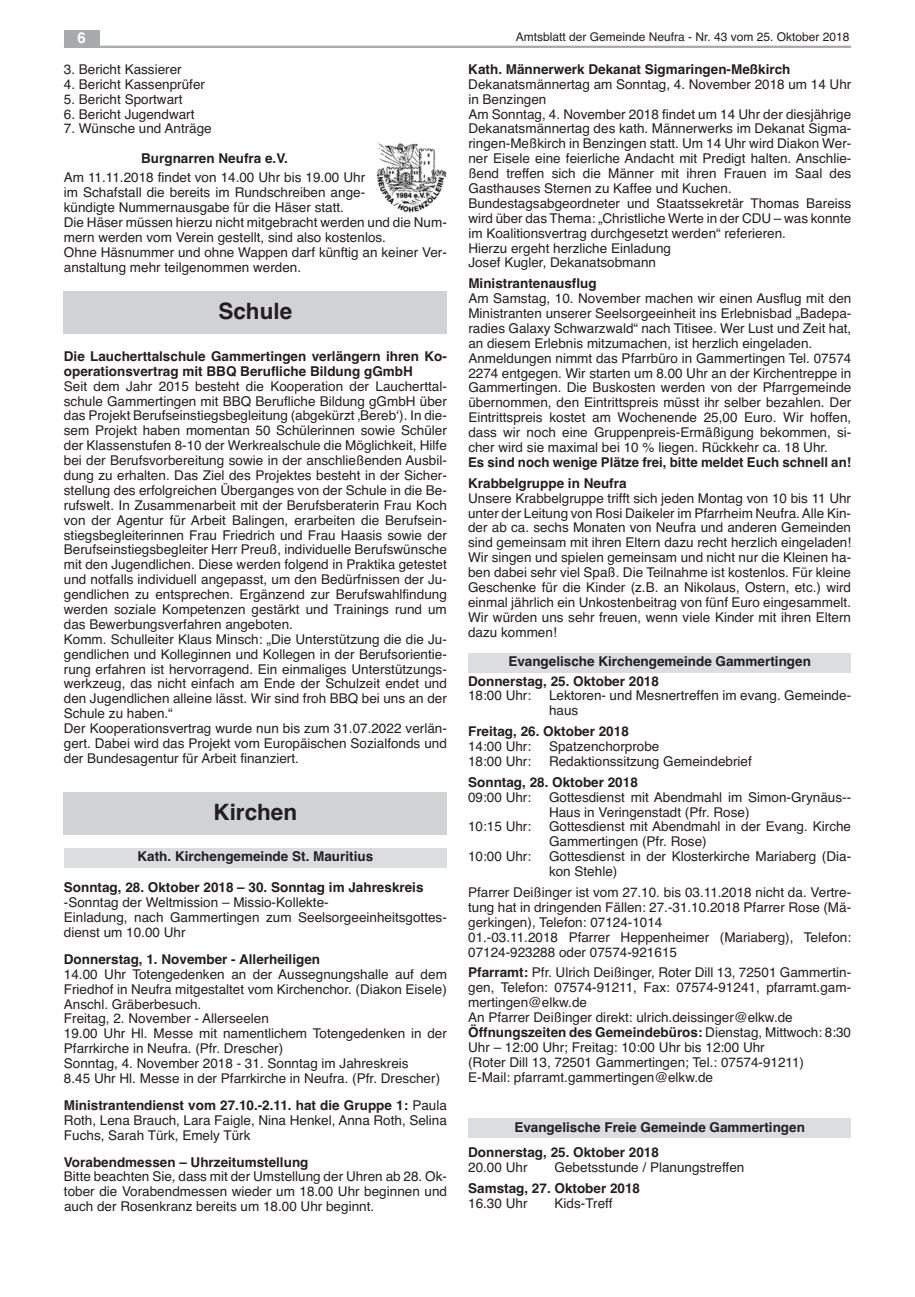
<style>
.page{position:relative;width:915px;height:1297px;background:#fff}
.page>*{position:absolute;margin:0;border:0;box-sizing:border-box;transform-origin:0 0}
.t1{font:700 22.5px "Helvetica";color:#231f20}
.t2{font:700 15px "Helvetica";color:#fff}
.t3{font:13.5px/14.9px "Helvetica";color:#231f20}
.t4{font:700 13.5px/14.9px "Helvetica";color:#231f20}
.t5{font:12px "Helvetica";color:#231f20}
.s1{font-weight:700}
</style>
<div class="page">
<div style="left:468px;top:1118px;width:382px;height:20px;background:#dcdddf"></div>
<div style="left:468px;top:653px;width:382px;height:19px;background:#dcdddf"></div>
<div style="left:64px;top:849px;width:382px;height:19px;background:#dcdddf"></div>
<div style="left:64px;top:792px;width:382px;height:43px;background:#d1d2d4"></div>
<div style="left:64px;top:291px;width:382px;height:43px;background:#d1d2d4"></div>
<img style="left:376px;top:142px;width:70px;height:70px">
<hr style="left:64px;top:46px;width:786px;height:2px;background:#a8a9ad">
<div style="left:64px;top:30px;width:35px;height:17px;background:#a8a9ad"></div>
<p class="t2" style="left:77px;top:29px;width:10px">6</p>
<p class="t5" style="left:515px;top:30px;width:335px">Amtsblatt der Gemeinde Neufra - Nr. 43 vom 25. Oktober 2018</p>
<p class="t3" style="left:64px;top:62px;width:119px">3. Bericht Kassierer</p>
<p class="t3" style="left:64px;top:77px;width:143px">4. Bericht Kassenprüfer</p>
<p class="t3" style="left:64px;top:92px;width:120px">5. Bericht Sportwart</p>
<p class="t3" style="left:64px;top:106px;width:132px">6. Bericht Jugendwart</p>
<p class="t3" style="left:64px;top:121px;width:149px">7. Wünsche und Anträge</p>
<p class="t4" style="left:141px;top:151px;width:148px">burgnarren Neufra e.V.</p>
<p class="t3" style="left:64px;top:170px;width:384px">Am 11.11.2018 findet von 14.00 Uhr bis 19.00 Uhr<br>im Schafstall die bereits im Rundschreiben ange-<br>kündigte Nummernausgabe für die Häser statt.<br>Die Häser müssen hierzu nicht mitgebracht werden und die Num&shy;mern werden vom Verein gestellt, sind also kostenlos.<br>Ohne Häsnummer und ohne Wappen darf künftig an keiner Ver&shy;anstaltung mehr teilgenommen werden.</p>
<h1 class="t1" style="left:218px;top:298px;width:75px">Schule</h1>
<p class="t4" style="left:64px;top:349px;width:384px">die laucherttalschule Gammertingen verlängern ihren Ko&shy;operationsvertrag mit bbQ berufliche bildung gGmbh</p>
<p class="t3" style="left:64px;top:379px;width:384px">Seit dem Jahr 2015 besteht die Kooperation der Laucherttal&shy;schule Gammertingen mit BBQ Berufliche Bildung gGmbH über das Projekt Berufseinstiegsbegleitung (abgekürzt ‚Bereb‘). In die&shy;sem Projekt haben momentan 50 Schülerinnen sowie Schüler der Klassenstufen 8-10 der Werkrealschule die Möglichkeit, Hilfe bei der Berufsvorbereitung sowie in der anschließenden Ausbil&shy;dung zu erhalten. Das Ziel des Projektes besteht in der Sicher&shy;stellung des erfolgreichen Überganges von der Schule in die Be&shy;rufswelt. In Zusammenarbeit mit der Berufsberaterin Frau Koch von der Agentur für Arbeit Balingen, erarbeiten die Berufsein&shy;stiegsbegleiterinnen Frau Friedrich und Frau Haasis sowie der Berufseinstiegsbegleiter Herr Preuß, individuelle Berufswünsche mit den Jugendlichen. Diese werden folgend in Praktika getestet und notfalls individuell angepasst, um den Bedürfnissen der Ju&shy;gendlichen zu entsprechen. Ergänzend zur Berufswahlfindung werden soziale Kompetenzen gestärkt und Trainings rund um das Bewerbungsverfahren angeboten.<br>Komm. Schulleiter Klaus Minsch: „Die Unterstützung die die Ju&shy;gendlichen und Kolleginnen und Kollegen in der Berufsorientie&shy;rung erfahren ist hervorragend. Ein einmaliges Unterstützungs&shy;werkzeug, das nicht einfach am Ende der Schulzeit endet und den Jugendlichen alleine lässt. Wir sind froh BBQ bei uns an der Schule zu haben.“<br>Der Kooperationsvertrag wurde nun bis zum 31.07.2022 verlän&shy;gert. Dabei wird das Projekt vom Europäischen Sozialfonds und der Bundesagentur für Arbeit finanziert.</p>
<h1 class="t1" style="left:213px;top:799px;width:85px">Kirchen</h1>
<p class="t4" style="left:137px;top:849px;width:237px">Kath. Kirchengemeinde St. Mauritius</p>
<p class="t4" style="left:64px;top:880px;width:361px">Sonntag, 28. oktober 2018 – 30. Sonntag im Jahreskreis</p>
<p class="t3" style="left:64px;top:895px;width:384px">-Sonntag der Weltmission – Missio-Kollekte-<br>Einladung, nach Gammertingen zum Seelsorgeeinheitsgottes&shy;dienst um 10.00 Uhr</p>
<p class="t4" style="left:64px;top:952px;width:258px">donnerstag, 1. November - Allerheiligen</p>
<p class="t3" style="left:64px;top:967px;width:384px">14.00 Uhr Totengedenken an der Aussegnungshalle auf dem Friedhof in Neufra mitgestaltet vom Kirchenchor. (Diakon Eisele)<br>Anschl. Gräberbesuch.<br>Freitag, 2. November - Allerseelen<br>19.00 Uhr Hl. Messe mit namentlichem Totengedenken in der Pfarrkirche in Neufra. (Pfr. Drescher)<br>Sonntag, 4. November 2018 - 31. Sonntag im Jahreskreis<br>8.45 Uhr Hl. Messe in der Pfarrkirche in Neufra. (Pfr. Drescher)</p>
<p class="t3" style="left:64px;top:1098px;width:384px;text-align:justify"><span class="s1">Ministrantendienst vom 27.10.-2.11. hat die Gruppe 1:</span> Paula Roth, Lena Brauch, Lara Faigle, Nina Henkel, Anna Roth, Selina Fuchs, Sarah Türk, Emely Türk</p>
<p class="t4" style="left:64px;top:1154px;width:246px">Vorabendmessen – Uhrzeitumstellung</p>
<p class="t3" style="left:64px;top:1169px;width:384px;text-align:justify">Bitte beachten Sie, dass mit der Umstellung der Uhren ab 28. Ok&shy;tober die Vorabendmessen wieder um 18.00 Uhr beginnen und auch der Rosenkranz bereits um 18.00 Uhr beginnt.</p>
<p class="t4" style="left:468px;top:62px;width:323px">Kath. Männerwerk dekanat Sigmaringen-Meßkirch</p>
<p class="t3" style="left:468px;top:77px;width:384px">Dekanatsmännertag am Sonntag, 4. November 2018 um 14 Uhr in Benzingen<br>Am Sonntag, 4. November 2018 findet um 14 Uhr der diesjährige Dekanatsmännertag des kath. Männerwerks im Dekanat Sigma&shy;ringen-Meßkirch in Benzingen statt. Um 14 Uhr wird Diakon Wer&shy;ner Eisele eine feierliche Andacht mit Predigt halten. Anschlie&shy;ßend treffen sich die Männer mit ihren Frauen im Saal des Gasthauses Sternen zu Kaffee und Kuchen.<br>Bundestagsabgeordneter und Staatssekretär Thomas Bareiss wird über das Thema: „Christliche Werte in der CDU – was konnte im Koalitionsvertrag durchgesetzt werden“ referieren.<br>Hierzu ergeht herzliche Einladung<br>Josef Kugler, Dekanatsobmann</p>
<p class="t4" style="left:468px;top:276px;width:130px">Ministrantenausflug</p>
<p class="t3" style="left:468px;top:291px;width:384px">Am Samstag, 10. November machen wir einen Ausflug mit den Ministranten unserer Seelsorgeeinheit ins Erlebnisbad „Badepa&shy;radies Galaxy Schwarzwald“ nach Titisee. Wer Lust und Zeit hat, an diesem Erlebnis mitzumachen, ist herzlich eingeladen.<br>Anmeldungen nimmt das Pfarrbüro in Gammertingen Tel. 07574<br>2274 entgegen. Wir starten um 8.00 Uhr an der Kirchentreppe in Gammertingen. Die Buskosten werden von der Pfarrgemeinde übernommen, den Eintrittspreis müsst ihr selber bezahlen. Der Eintrittspreis kostet am Wochenende 25,00 Euro. Wir hoffen, dass wir noch eine Gruppenpreis-Ermäßigung bekommen, si&shy;cher wird sie maximal bei 10 % liegen. Rückkehr ca. 18 Uhr.</p>
<p class="t4" style="left:468px;top:452px;width:384px;line-height:20.9px">es sind noch wenige plätze frei, bitte meldet euch schnell an!<br>Krabbelgruppe in Neufra</p>
<p class="t3" style="left:468px;top:491px;width:384px;text-align:justify">Unsere Krabbelgruppe trifft sich jeden Montag von 10 bis 11 Uhr unter der Leitung von Rosi Daikeler im Pfarrheim Neufra.Alle Kin&shy;der ab ca. sechs Monaten von Neufra und anderen Gemeinden sind gemeinsam mit ihren Eltern dazu recht herzlich eingeladen!<br>Wir singen und spielen gemeinsam und nicht nur die Kleinen ha&shy;ben dabei sehr viel Spaß. Die Teilnahme ist kostenlos. Für kleine Geschenke für die Kinder (z.B. an Nikolaus, Ostern, etc.) wird einmal jährlich ein Unkostenbeitrag von fünf Euro eingesammelt.<br>Wir würden uns sehr freuen, wenn viele Kinder mit ihren Eltern dazu kommen!</p>
<p class="t4" style="left:468px;top:652px;width:344px;line-height:19.2px;text-indent:40px">evangelische Kirchengemeinde Gammertingen donnerstag, 25. oktober 2018</p>
<p class="t3" style="left:468px;top:688px;width:65px">18:00 Uhr:</p>
<p class="t3" style="left:549px;top:688px;width:303px">Lektoren- und Mesnertreffen im evang. Gemeinde&shy;haus</p>
<p class="t4" style="left:468px;top:724px;width:162px">freitag, 26. oktober 2018</p>
<p class="t3" style="left:468px;top:739px;width:65px">14:00 Uhr:</p>
<p class="t3" style="left:549px;top:739px;width:112px">Spatzenchorprobe</p>
<p class="t3" style="left:468px;top:754px;width:65px">18:00 Uhr:</p>
<p class="t3" style="left:549px;top:754px;width:204px">Redaktionssitzung Gemeindebrief</p>
<p class="t4" style="left:468px;top:775px;width:171px">Sonntag, 28. oktober 2018</p>
<p class="t3" style="left:468px;top:790px;width:65px">09:00 Uhr:</p>
<p class="t3" style="left:549px;top:790px;width:303px">Gottesdienst mit Abendmahl im Simon-Grynäus--<br>Haus in Veringenstadt (Pfr. Rose)</p>
<p class="t3" style="left:468px;top:819px;width:65px">10:15 Uhr:</p>
<p class="t3" style="left:549px;top:819px;width:303px">Gottesdienst mit Abendmahl in der Evang. Kirche<br>Gammertingen (Pfr. Rose)</p>
<p class="t3" style="left:468px;top:849px;width:65px">10:00 Uhr:</p>
<p class="t3" style="left:549px;top:849px;width:303px">Gottesdienst in der Klosterkirche Mariaberg (Dia&shy;kon Stehle)</p>
<p class="t3" style="left:468px;top:885px;width:384px">Pfarrer Deißinger ist vom 27.10. bis 03.11.2018 nicht da. Vertre&shy;tung hat in dringenden Fällen: 27.-31.10.2018 Pfarrer Rose (Mä&shy;gerkingen), Telefon: 07124-1014<br>01.-03.11.2018 Pfarrer Heppenheimer (Mariaberg), Telefon:<br>07124-923288 oder 07574-921615</p>
<p class="t3" style="left:468px;top:965px;width:384px"><span class="s1">pfarramt:</span> Pfr. Ulrich Deißinger, Roter Dill 13, 72501 Gammertin&shy;gen, Telefon: 07574-91211, Fax: 07574-91241, pfarramt.gam&shy;mertingen@elkw.de<br>An Pfarrer Deißinger direkt: ulrich.deissinger@elkw.de <span class="s1">Öffnungszeiten des Gemeindebüros:</span> Dienstag, Mittwoch: 8:30<br>Uhr – 12:00 Uhr; Freitag: 10:00 Uhr bis 12:00 Uhr<br>(Roter Dill 13, 72501 Gammertingen; Tel.: 07574-91211)<br>E-Mail: pfarramt.gammertingen@elkw.de</p>
<p class="t4" style="left:468px;top:1115px;width:338px;line-height:25.2px;text-indent:46px">evangelische freie Gemeinde Gammertingen donnerstag, 25. oktober 2018</p>
<p class="t3" style="left:468px;top:1160px;width:61px">20.00 Uhr</p>
<p class="t3" style="left:554px;top:1160px;width:191px">Gebetsstunde / Planungstreffen</p>
<p class="t4" style="left:468px;top:1181px;width:173px">Samstag, 27. oktober 2018</p>
<p class="t3" style="left:468px;top:1196px;width:61px">16.30 Uhr</p>
<p class="t3" style="left:554px;top:1196px;width:59px">Kids-Treff</p>
</div>
